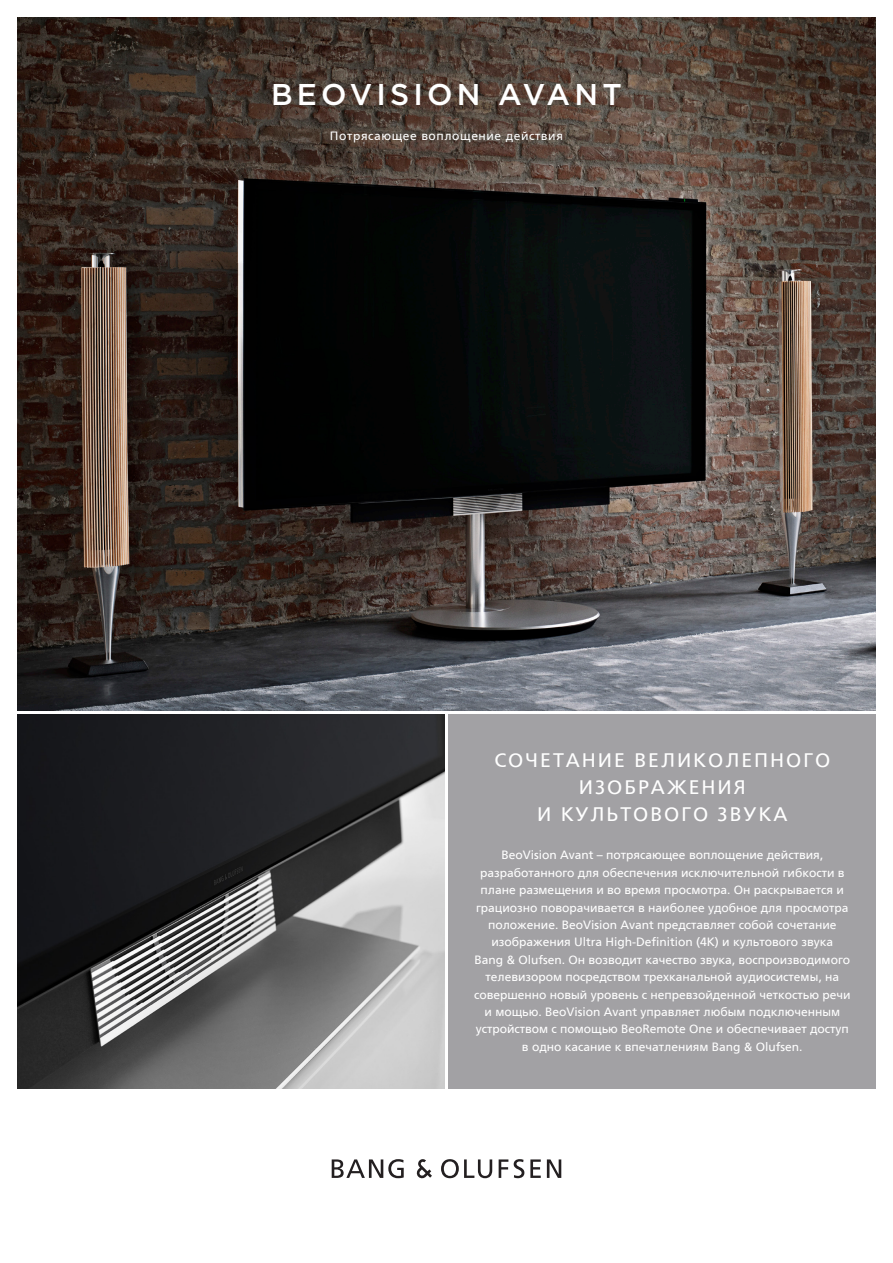
<style>
.page{position:relative;width:893px;height:1263px;background:#fff}
.page>*{position:absolute;margin:0;border:0;box-sizing:border-box;transform-origin:0 0}
.FRONT___PRODUCT_20_2{font:500 30px "Gotham";letter-spacing:.14em;color:#fff}
.FRONT___HEADLINE_NEG{font:19.5px/27px "Frutiger LTCYR";letter-spacing:.1em;color:#fff;text-align:center}
.FRONT___Bodytext_neg{font:12px/17.4px "Frutiger LTCYR";color:#fff;text-align:center}
.FRONT___Product_text{font:12px "Frutiger LTCYR";letter-spacing:.05em;color:#fff}
</style>
<div class="page">
<img style="left:17px;top:714px;width:427px;height:375px">
<img style="left:17px;top:17px;width:859px;height:693px">
<div style="left:449px;top:714px;width:427px;height:375px;background:#a2a1a4"></div>
<svg style="left:332px;top:1159px;width:72px;height:19px"></svg>
<svg style="left:441px;top:1159px;width:51px;height:19px"></svg>
<svg style="left:499px;top:1159px;width:9px;height:19px"></svg>
<svg style="left:514px;top:1159px;width:10px;height:19px"></svg>
<svg style="left:530px;top:1159px;width:11px;height:19px"></svg>
<svg style="left:547px;top:1159px;width:14px;height:19px"></svg>
<svg style="left:416px;top:1159px;width:16px;height:19px"></svg>
<p class="FRONT___PRODUCT_20_2" style="left:271px;top:75px;width:352px">BEOVISION AVANT</p>
<p class="FRONT___Product_text" style="left:330px;top:129px;width:234px">Потрясающее воплощение действия</p>
<p class="FRONT___HEADLINE_NEG" style="left:494px;top:747px;width:337px">СОЧЕТАНИЕ ВЕЛИКОЛЕПНОГО<br>ИЗОБРАЖЕНИЯ<br>И КУЛЬТОВОГО ЗВУКА</p>
<p class="FRONT___Bodytext_neg" style="left:474px;top:846px;width:378px">BeoVision Avant – потрясающее воплощение действия, разработанного для обеспечения исключительной гибкости в плане размещения и во время просмотра. Он раскрывается и грациозно поворачивается в наиболее удобное для просмотра положение. BeoVision Avant представляет собой сочетание изображения Ultra High-Definition (4K) и культового звука<br>Bang &amp; Olufsen. Он возводит качество звука, воспроизводимого телевизором посредством трехканальной аудиосистемы, на совершенно новый уровень с непревзойденной четкостью речи и мощью. BeoVision Avant управляет любым подключенным устройством с помощью BeoRemote One и обеспечивает доступ в одно касание к впечатлениям Bang &amp; Olufsen.</p>
</div>
